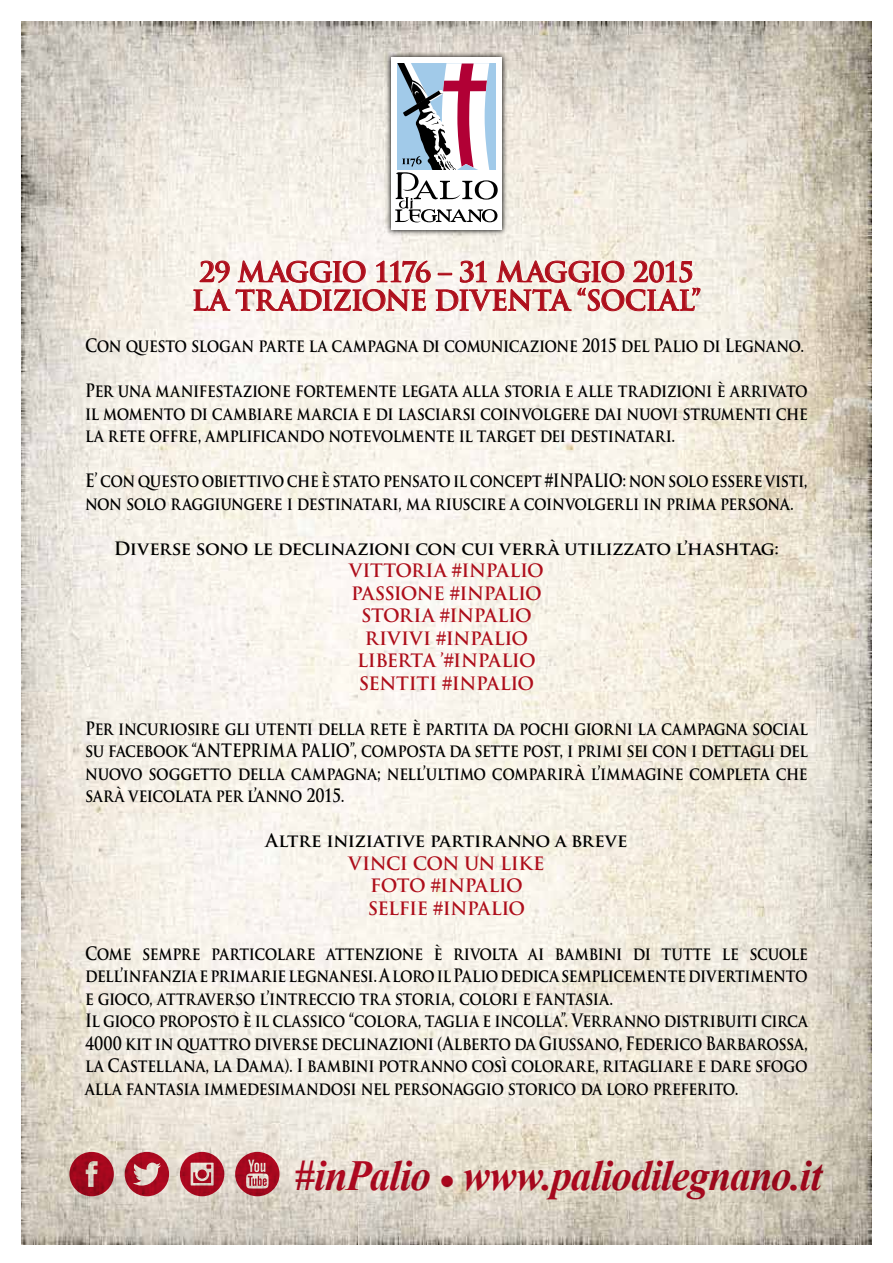
<style>
.page{position:relative;width:893px;height:1263px;background:#fff}
.page>*{position:absolute;margin:0;border:0;box-sizing:border-box;transform-origin:0 0}
.t1{font:italic 700 42.9px "Times New Roman";letter-spacing:-.025em;color:#bd0a26;scale:.96 1}
.t2{font:700 27px/28.5px "Trajan Pro";letter-spacing:-.03em;color:#ae0e1b}
.t3{font:700 18px/22.5px "Trajan Pro";letter-spacing:-.025em;color:#000;text-align:justify;scale:.85 1}
.t4{font:700 18px/22.5px "Trajan Pro";letter-spacing:-.025em;color:#ae0e1b;text-align:center}
.t5{font:700 18px "Trajan Pro";letter-spacing:-.025em;color:#000}
</style>
<div class="page">
<img style="left:21px;top:21px;width:851px;height:1224px">
<svg style="left:235px;top:1152px;width:45px;height:44px;background:#bc5862"></svg>
<svg style="left:69px;top:1152px;width:45px;height:44px;background:#b0464f"></svg>
<svg style="left:180px;top:1152px;width:44px;height:44px;background:#bf5b65"></svg>
<svg style="left:198px;top:1169px;width:9px;height:9px"></svg>
<svg style="left:125px;top:1152px;width:44px;height:44px;background:#c05d66"></svg>
<img style="left:383px;top:49px;width:127px;height:14px">
<div style="left:391px;top:57px;width:111px;height:173px;background:#fff"></div>
<svg style="left:193px;top:63px;width:508px;height:248px"></svg>
<h2 class="t2" style="left:192px;top:258px;width:511px">29 MAGGIO 1176 – 31 MAGGIO 2015<br>LA TRADIZIONE DIVENTA “SOCIAL”</h2>
<p class="t3" style="left:85px;top:335px;width:848px">Con questo slogan parte la campagna di comunicazione 2015 del Palio di Legnano.</p>
<p class="t3" style="left:85px;top:380px;width:852px">Per una manifestazione fortemente legata alla storia e alle tradizioni è arrivato il momento di cambiare marcia e di lasciarsi coinvolgere dai nuovi strumenti che la rete offre, amplificando notevolmente il target dei destinatari.</p>
<p class="t3" style="left:85px;top:470px;width:852px">E’ con questo obiettivo che è stato pensato il concept #INPALIO: non solo essere visti, non solo raggiungere i destinatari, ma riuscire a coinvolgerli in prima persona.</p>
<p class="t5" style="left:114px;top:537px;width:667px">Diverse sono le declinazioni con cui verrà utilizzato l’hashtag:</p>
<p class="t4" style="left:349px;top:560px;width:196px">VITTORIA #INPALIO<br>PASSIONE #INPALIO<br>STORIA #INPALIO<br>RIVIVI #INPALIO<br>LIBERTA ’#INPALIO<br>SENTITI #INPALIO</p>
<p class="t3" style="left:85px;top:717px;width:852px">Per incuriosire gli utenti della rete è partita da pochi giorni la campagna social su facebook “ANTEPRIMA PALIO”, composta da sette post, i primi sei con i dettagli del nuovo soggetto della campagna; nell’ultimo comparirà l’immagine completa che sarà veicolata per l’anno 2015.</p>
<p class="t5" style="left:266px;top:830px;width:363px">Altre iniziative partiranno a breve</p>
<p class="t4" style="left:349px;top:852px;width:197px">VINCI CON UN LIKE<br>FOTO #INPALIO<br>SELFIE #INPALIO</p>
<p class="t3" style="left:85px;top:942px;width:852px;text-align:left">Come sempre particolare attenzione è rivolta ai bambini di tutte le scuole dell’infanzia e primarie legnanesi. A loro il Palio dedica semplicemente divertimento e gioco, attraverso l’intreccio tra storia, colori e fantasia.<br>Il gioco proposto è il classico “colora, taglia e incolla”. Verranno distribuiti circa 4000 kit in quattro diverse declinazioni (Alberto da Giussano, Federico Barbarossa, la Castellana, la Dama). I bambini potranno così colorare, ritagliare e dare sfogo alla fantasia immedesimandosi nel personaggio storico da loro preferito.</p>
<h1 class="t1" style="left:294px;top:1146px;width:551px">#inPalio • www.paliodilegnano.it</h1>
</div>
